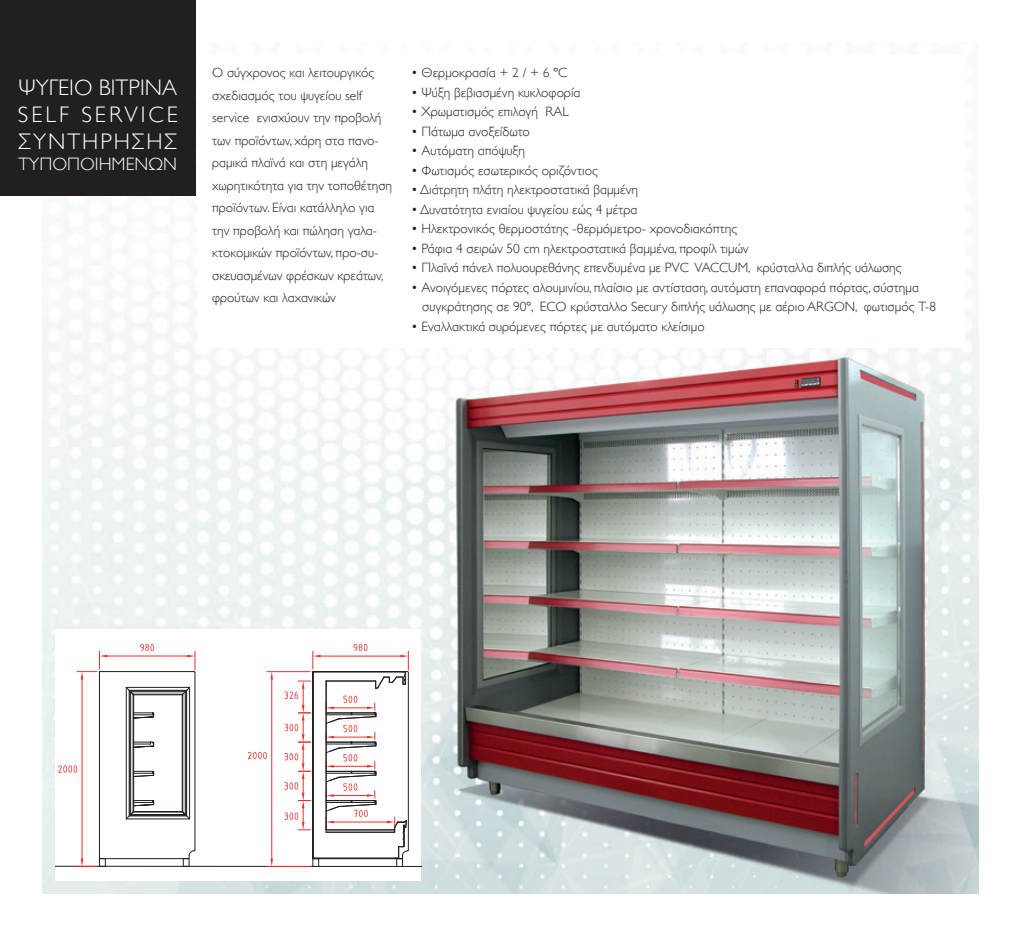
<style>
.page{position:relative;width:1021px;height:936px;background:#fff}
.page>*{position:absolute;margin:0;border:0;box-sizing:border-box;transform-origin:0 0}
.t1{font:300 22.5px/27px "Gill Sans Hel";letter-spacing:.085em;color:#fff;text-align:justify}
.t2{font:300 18px "Gill Sans Hel";color:#fff}
.t3{font:300 13.5px/22.5px "Gill Sans Hel";color:#231f20}
</style>
<div class="page">
<img style="left:43px;top:196px;width:935px;height:697px">
<div style="left:55px;top:629px;width:366px;height:251px;background:#fff"></div>
<hr style="left:55px;top:865px;width:366px;height:1px;background:#231f20">
<hr style="left:107px;top:655px;width:80px;height:1px;background:#ee2f2d">
<svg style="left:140px;top:643px;width:14px;height:9px"></svg>
<hr style="left:82px;top:679px;width:1px;height:179px;background:#ee2f2d">
<svg style="left:77px;top:651px;width:30px;height:28px"></svg>
<svg style="left:77px;top:858px;width:20px;height:9px"></svg>
<svg style="left:58px;top:765px;width:19px;height:8px"></svg>
<hr style="left:130px;top:691px;width:1px;height:123px;background:#231f20">
<hr style="left:133px;top:694px;width:1px;height:117px;background:#231f20">
<hr style="left:99px;top:671px;width:1px;height:187px;background:#231f20">
<hr style="left:126px;top:687px;width:1px;height:131px;background:#231f20">
<hr style="left:129px;top:690px;width:1px;height:125px;background:#231f20">
<hr style="left:267px;top:671px;width:43px;height:1px;background:#ee2f2d">
<hr style="left:267px;top:866px;width:43px;height:1px;background:#ee2f2d">
<hr style="left:271px;top:679px;width:1px;height:179px;background:#ee2f2d">
<svg style="left:270px;top:671px;width:3px;height:8px"></svg>
<svg style="left:270px;top:858px;width:3px;height:8px"></svg>
<svg style="left:248px;top:751px;width:19px;height:8px"></svg>
<hr style="left:189px;top:687px;width:1px;height:131px;background:#231f20">
<hr style="left:194px;top:672px;width:1px;height:177px;background:#231f20">
<hr style="left:186px;top:690px;width:1px;height:125px;background:#231f20">
<hr style="left:185px;top:691px;width:1px;height:123px;background:#231f20">
<hr style="left:182px;top:694px;width:1px;height:118px;background:#231f20">
<hr style="left:129px;top:815px;width:58px;height:1px;background:#231f20">
<hr style="left:126px;top:818px;width:63px;height:1px;background:#231f20">
<hr style="left:99px;top:858px;width:89px;height:1px;background:#231f20">
<hr style="left:131px;top:814px;width:54px;height:1px;background:#231f20">
<hr style="left:133px;top:811px;width:50px;height:1px;background:#231f20">
<div style="left:99px;top:858px;width:6px;height:8px;border:1px solid #231f20"></div>
<svg style="left:125px;top:799px;width:29px;height:21px"></svg>
<div style="left:183px;top:858px;width:6px;height:8px;border:1px solid #231f20"></div>
<svg style="left:187px;top:848px;width:9px;height:11px"></svg>
<svg style="left:181px;top:810px;width:10px;height:10px"></svg>
<div style="left:312px;top:858px;width:7px;height:8px;border:1px solid #231f20"></div>
<svg style="left:133px;top:770px;width:21px;height:7px"></svg>
<svg style="left:133px;top:741px;width:21px;height:7px"></svg>
<hr style="left:99px;top:671px;width:95px;height:1px;background:#231f20">
<svg style="left:133px;top:711px;width:21px;height:8px"></svg>
<svg style="left:125px;top:686px;width:66px;height:10px"></svg>
<svg style="left:187px;top:651px;width:9px;height:22px"></svg>
<div style="left:396px;top:858px;width:6px;height:8px;border:1px solid #231f20"></div>
<svg style="left:284px;top:644px;width:125px;height:215px"></svg>
<div style="left:199px;top:55px;width:766px;height:292px;background:#fff"></div>
<div style="left:0;top:0;width:196px;height:196px;background:#231f20"></div>
<h1 class="t1" style="left:18px;top:74px;width:161px">ΨΥΓΕΙΟ ΒΙΤΡΙΝΑ SELF SERVICE ΣΥΝΤΗΡΗΣΗΣ</h1>
<h2 class="t2" style="left:19px;top:154px;width:160px">ΤΥΠΟΠΟΙΗΜΕΝΩΝ</h2>
<p class="t3" style="left:212px;top:61px;width:181px">Ο σύγχρονος και λειτουργικός σχεδιασμός του ψυγείου self service ενισχύουν την προβολή των προϊόντων, χάρη στα πανο&shy;ραμικά πλαϊνά και στη μεγάλη χωρητικότητα για την τοποθέτηση προϊόντων. Είναι κατάλληλο για την προβολή και πώληση γαλα&shy;κτοκομικών προϊόντων, προ-συ&shy;σκευασμένων φρέσκων κρεάτων, φρούτων και λαχανικών</p>
<p class="t3" style="left:411px;top:62px;width:158px">• Θερμοκρασία + 2 / + 6 ºC</p>
<p class="t3" style="left:411px;top:81px;width:171px">• Ψύξη βεβιασμένη κυκλοφορία</p>
<p class="t3" style="left:411px;top:101px;width:159px">• Χρωματισμός επιλογή RAL</p>
<p class="t3" style="left:411px;top:120px;width:120px">• Πάτωμα ανοξείδωτο</p>
<p class="t3" style="left:411px;top:140px;width:116px">• Αυτόματη απόψυξη</p>
<p class="t3" style="left:411px;top:159px;width:188px">• Φωτισμός εσωτερικός οριζόντιος</p>
<p class="t3" style="left:411px;top:178px;width:229px">• Διάτρητη πλάτη ηλεκτροστατικά βαμμένη</p>
<p class="t3" style="left:411px;top:198px;width:228px">• Δυνατότητα ενιαίου ψυγείου εώς 4 μέτρα</p>
<p class="t3" style="left:411px;top:217px;width:328px">• Ηλεκτρονικός θερμοστάτης -θερμόμετρο- χρονοδιακόπτης</p>
<p class="t3" style="left:411px;top:237px;width:339px">• Ράφια 4 σειρών 50 cm ηλεκτροστατικά βαμμένα, προφίλ τιμών</p>
<p class="t3" style="left:411px;top:256px;width:492px">• Πλαϊνά πάνελ πολυουρεθάνης επενδυμένα με PVC VACCUM, κρύσταλλα διπλής υάλωσης</p>
<p class="t3" style="left:422px;top:277px;width:515px;line-height:19.5px;text-indent:-11px">• Ανοιγόμενες πόρτες αλουμινίου, πλαίσιο με αντίσταση, αυτόματη επαναφορά πόρτας, σύστημα συγκράτησης σε 90°, ECO κρύσταλλο Secury διπλής υάλωσης με αέριο ARGON, φωτισμός Τ-8</p>
<p class="t3" style="left:411px;top:315px;width:295px">• Εναλλακτικά συρόμενες πόρτες με αυτόματο κλείσιμο</p>
</div>
